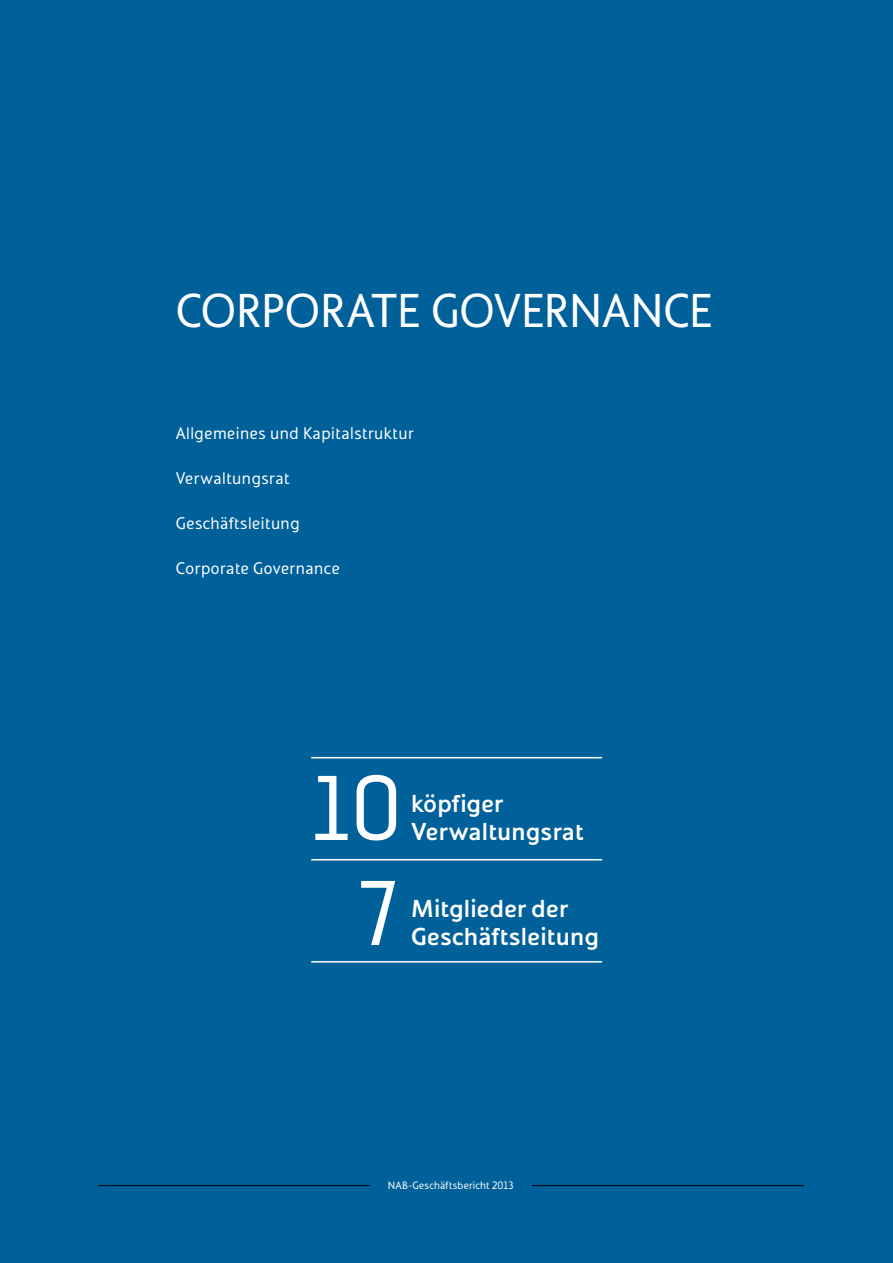
<style>
.page{position:relative;width:893px;height:1263px;background:#fff}
.page>*{position:absolute;margin:0;border:0;box-sizing:border-box;transform-origin:0 0}
.t1{font:90px/105px "Solo Sans";color:#fff;text-align:center}
.t2{font:46.5px "Solo Sans";color:#fff}
.t3{font:700 24px/28.5px "Solo Sans";letter-spacing:.01em;color:#fff}
.t4{font:16.5px "Solo Sans";letter-spacing:.03em;color:#fff}
.t5{font:10.5px "Solo Sans";letter-spacing:.02em;color:#fff}
</style>
<div class="page">
<div style="left:0;top:1px;width:893px;height:1262px;background:#00619a"></div>
<hr style="left:98px;top:1185px;width:706px;height:1px;background:#000">
<div style="left:370px;top:1180px;width:161px;height:12px;background:#00619a"></div>
<hr style="left:311px;top:859px;width:291px;height:1px;background:#fff">
<hr style="left:311px;top:757px;width:291px;height:1px;background:#fff">
<hr style="left:311px;top:961px;width:291px;height:1px;background:#fff">
<h2 class="t2" style="left:176px;top:284px;width:539px">CORPORATE GOVERNANCE</h2>
<p class="t4" style="left:176px;top:424px;width:239px">Allgemeines und Kapitalstruktur</p>
<p class="t4" style="left:176px;top:469px;width:115px">Verwaltungsrat</p>
<p class="t4" style="left:176px;top:514px;width:125px">Geschäftsleitung</p>
<p class="t4" style="left:176px;top:559px;width:166px">Corporate Governance</p>
<h1 class="t1" style="left:310px;top:756px;width:91px">10<br>7</h1>
<h3 class="t3" style="left:411px;top:789px;width:174px">köpfiger<br>Verwaltungsrat</h3>
<h3 class="t3" style="left:411px;top:894px;width:189px">Mitglieder der<br>Geschäftsleitung</h3>
<p class="t5" style="left:388px;top:1179px;width:127px">NAB-Geschäftsbericht 2013</p>
</div>
